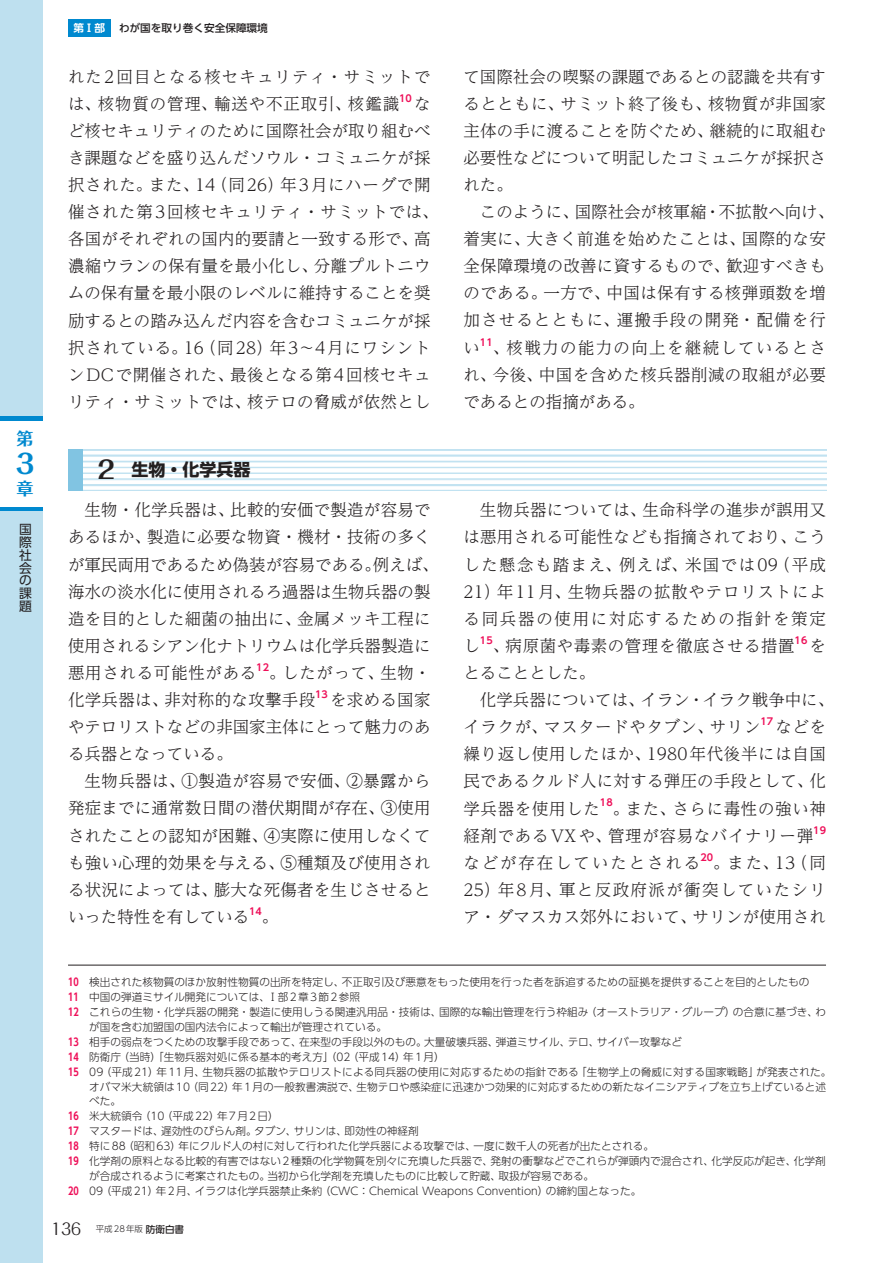
<style>
.page{position:relative;width:893px;height:1263px;background:#fff}
.page>*{position:absolute;margin:0;border:0;box-sizing:border-box;transform-origin:0 0}
.t1{font:700 26.55px "Folk Pro";color:#0089cf}
.t2{font:700 16.95px "UD Shin Go Pro";color:#231f20}
.t3{font:700 16.95px "Folk Pro";color:#0089cf}
.t4{font:300 16.5px/27.2px "UD Reimin Pr 6 N";letter-spacing:.015em;color:#231f20;text-align:justify}
.t5{font:300 16.5px/27.2px "UD Reimin Pr 6 N";letter-spacing:.065em;color:#231f20}
.t6{font:300 16.5px "UD Reimin Pr 6 N";letter-spacing:.035em;color:#231f20}
.t7{font:300 16.5px/27.2px "UD Reimin Pr 6 N";letter-spacing:.04em;color:#231f20}
.t8{font:300 16.5px "UD Reimin Pr 6 N";letter-spacing:.115em;color:#231f20}
.t9{font:12.75px/12.8px "UD Shin Go Pr 6 N";color:#231f20;text-align:justify}
.t10{font:300 10.65px "UD Shin Go Pr 6 N";color:#231f20}
.t11{font:500 10.65px "UD Shin Go Pr 6 N";color:#231f20}
.t12{font:700 10.65px "UD Shin Go Pr 6 N De";color:#fff}
.t13{font:700 9.6px "UD Shin Go Pr 6 N De";letter-spacing:.01em;color:#ee1059}
.t14{font:300 8.55px "UD Shin Go Pr 6 N";color:#231f20}
.s1{font-family:"Folk Pro";font-size:24.45px}
.s2{font-family:"UD Shin Go Pro De";font-weight:700;color:#ee1059}
.s3{font-family:"Folk Pro";font-weight:400;font-size:15.9px}
.s4{font-weight:500;font-size:9.6px}
</style>
<div class="page">
<div style="left:68px;top:449px;width:15px;height:42px;background:#81c4e2"></div>
<hr style="left:68px;top:965px;width:758px;height:1px;background:#231f20">
<div style="left:68px;top:19px;width:43px;height:17px;background:#0089cf"></div>
<div style="left:0;top:0;width:43px;height:1263px;background:#bee0ef"></div>
<hr style="left:0;top:417px;width:43px;height:4px;background:#0089cf">
<svg style="left:0;top:506px;width:43px;height:4px"></svg>
<div style="left:0;top:421px;width:43px;height:85px;background:#fff"></div>
<p class="t3" style="left:16px;top:424px;width:18px">第</p>
<h1 class="t1" style="left:12px;top:441px;width:23px">３</h1>
<p class="t3" style="left:16px;top:474px;width:18px">章</p>
<p class="t9" style="left:19px;top:523px;width:14px">国際社会の課題</p>
<p class="t12" style="left:73px;top:19px;width:33px">第Ⅰ部</p>
<p class="t11" style="left:119px;top:19px;width:150px">わが国を取り巻く安全保障環境</p>
<p class="t5" style="left:68px;top:62px;width:364px">れた2回目となる核セキュリティ・サミットでは、核物質の管理、輸送や不正取引、核鑑識</p>
<p class="t13" style="left:399px;top:90px;width:14px">10</p>
<p class="t4" style="left:68px;top:89px;width:372px;text-align:left;text-indent:346px">など核セキュリティのために国際社会が取り組むべき課題などを盛り込んだソウル・コミュニケが採択された。また、14（同26）年3月にハーグで開催された第3回核セキュリティ・サミットでは、各国がそれぞれの国内的要請と一致する形で、高濃縮ウランの保有量を最小化し、分離プルトニウムの保有量を最小限のレベルに維持することを奨励するとの踏み込んだ内容を含むコミュニケが採択されている。16（同28）年3～4月にワシントンDCで開催された、最後となる第4回核セキュリティ・サミットでは、核テロの脅威が依然とし</p>
<p class="t2" style="left:98px;top:456px;width:154px"><span class="s1">2</span>　生物・化学兵器</p>
<p class="t4" style="left:68px;top:496px;width:372px;text-align:left;text-indent:16px">生物・化学兵器は、比較的安価で製造が容易であるほか、製造に必要な物資・機材・技術の多くが軍民両用であるため偽装が容易である。例えば、海水の淡水化に使用されるろ過器は生物兵器の製造を目的とした細菌の抽出に、金属メッキ工程に使用されるシアン化ナトリウムは化学兵器製造に悪用される可能性がある</p>
<p class="t13" style="left:256px;top:659px;width:14px">12</p>
<p class="t4" style="left:68px;top:658px;width:364px;text-indent:201px">。したがって、生物・化学兵器は、非対称的な攻撃手段</p>
<p class="t13" style="left:315px;top:686px;width:14px">13</p>
<p class="t4" style="left:68px;top:686px;width:364px;text-indent:262px">を求める国家やテロリストなどの非国家主体にとって魅力のある兵器となっている。</p>
<p class="t4" style="left:68px;top:767px;width:364px;text-indent:16px">生物兵器は、①製造が容易で安価、②暴露から発症までに通常数日間の潜伏期間が存在、③使用されたことの認知が困難、④実際に使用しなくても強い心理的効果を与える、⑤種類及び使用される状況によっては、膨大な死傷者を生じさせるといった特性を有している</p>
<p class="t13" style="left:249px;top:903px;width:14px">14</p>
<p class="t4" style="left:262px;top:902px;width:18px">。</p>
<p class="t4" style="left:463px;top:62px;width:364px">て国際社会の喫緊の課題であるとの認識を共有するとともに、サミット終了後も、核物質が非国家主体の手に渡ることを防ぐため、継続的に取組む必要性などについて明記したコミュニケが採択された。</p>
<p class="t4" style="left:463px;top:198px;width:372px;text-align:left;text-indent:16px">このように、国際社会が核軍縮・不拡散へ向け、着実に、大きく前進を始めたことは、国際的な安全保障環境の改善に資するもので、歓迎すべきものである。一方で、中国は保有する核弾頭数を増加させるとともに、運搬手段の開発・配備を行い</p>
<p class="t13" style="left:480px;top:334px;width:14px">11</p>
<p class="t4" style="left:463px;top:333px;width:364px;text-indent:29px">、核戦力の能力の向上を継続しているとされ、今後、中国を含めた核兵器削減の取組が必要であるとの指摘がある。</p>
<p class="t4" style="left:463px;top:496px;width:364px;text-indent:16px">生物兵器については、生命科学の進歩が誤用又は悪用される可能性なども指摘されており、こうした懸念も踏まえ、例えば、米国では09（平成21）年11月、生物兵器の拡散やテロリストによる同兵器の使用に対応するための指針を策定し</p>
<p class="t13" style="left:480px;top:632px;width:14px">15</p>
<p class="t6" style="left:493px;top:632px;width:303px">、病原菌や毒素の管理を徹底させる措置</p>
<p class="t13" style="left:795px;top:632px;width:14px">16</p>
<p class="t4" style="left:809px;top:631px;width:18px">を</p>
<p class="t4" style="left:463px;top:658px;width:133px">とることとした。</p>
<p class="t4" style="left:480px;top:686px;width:356px">化学兵器については、イラン・イラク戦争中に、</p>
<p class="t6" style="left:463px;top:713px;width:298px">イラクが、マスタードやタブン、サリン</p>
<p class="t13" style="left:760px;top:714px;width:14px">17</p>
<p class="t4" style="left:463px;top:713px;width:364px;text-indent:312px">などを繰り返し使用したほか、1980年代後半には自国民であるクルド人に対する弾圧の手段として、化学兵器を使用した</p>
<p class="t13" style="left:600px;top:795px;width:14px">18</p>
<p class="t7" style="left:463px;top:794px;width:364px;text-indent:149px">。また、さらに毒性の強い神経剤であるVXや、管理が容易なバイナリー弾</p>
<p class="t13" style="left:813px;top:822px;width:14px">19</p>
<p class="t8" style="left:463px;top:849px;width:238px">などが存在していたとされる</p>
<p class="t13" style="left:700px;top:849px;width:14px">20</p>
<p class="t4" style="left:463px;top:848px;width:364px;text-indent:250px">。また、13（同25）年8月、軍と反政府派が衝突していたシリア・ダマスカス郊外において、サリンが使用され</p>
<p class="t10" style="left:68px;top:974px;width:743px"><span class="s2">10</span> 検出された核物質のほか放射性物質の出所を特定し、不正取引及び悪意をもった使用を行った者を訴追するための証拠を提供することを目的としたもの</p>
<p class="t10" style="left:68px;top:988px;width:294px"><span class="s2">11</span> 中国の弾道ミサイル開発については、Ⅰ部2章3節2参照</p>
<p class="t10" style="left:68px;top:1003px;width:760px"><span class="s2">12</span> これらの生物・化学兵器の開発・製造に使用しうる関連汎用品・技術は、国際的な輸出管理を行う枠組み（オーストラリア・グループ）の合意に基づき、わ</p>
<p class="t10" style="left:89px;top:1018px;width:299px">が国を含む加盟国の国内法令によって輸出が管理されている。</p>
<p class="t10" style="left:68px;top:1033px;width:615px"><span class="s2">13</span> 相手の弱点をつくための攻撃手段であって、在来型の手段以外のもの。大量破壊兵器、弾道ミサイル、テロ、サイバー攻撃など</p>
<p class="t10" style="left:68px;top:1048px;width:378px"><span class="s2">14</span> 防衛庁（当時）「生物兵器対処に係る基本的考え方」（02（平成14）年1月）</p>
<p class="t10" style="left:68px;top:1063px;width:765px"><span class="s2">15</span> 09（平成21）年11月、生物兵器の拡散やテロリストによる同兵器の使用に対応するための指針である「生物学上の脅威に対する国家戦略」が発表された。</p>
<p class="t10" style="left:89px;top:1078px;width:738px">オバマ米大統領は10（同22）年1月の一般教書演説で、生物テロや感染症に迅速かつ効果的に対応するための新たなイニシアティブを立ち上げていると述</p>
<p class="t10" style="left:89px;top:1093px;width:33px">べた。</p>
<p class="t10" style="left:68px;top:1108px;width:212px"><span class="s2">16</span> 米大統領令（10（平成22）年7月2日）</p>
<p class="t10" style="left:68px;top:1122px;width:352px"><span class="s2">17</span> マスタードは、遅効性のびらん剤。タブン、サリンは、即効性の神経剤</p>
<p class="t10" style="left:68px;top:1137px;width:588px"><span class="s2">18</span> 特に88（昭和63）年にクルド人の村に対して行われた化学兵器による攻撃では、一度に数千人の死者が出たとされる。</p>
<p class="t10" style="left:68px;top:1152px;width:759px"><span class="s2">19</span> 化学剤の原料となる比較的有害ではない2種類の化学物質を別々に充填した兵器で、発射の衝撃などでこれらが弾頭内で混合され、化学反応が起き、化学剤</p>
<p class="t10" style="left:89px;top:1167px;width:506px">が合成されるように考案されたもの。当初から化学剤を充填したものに比較して貯蔵、取扱が容易である。</p>
<p class="t10" style="left:68px;top:1182px;width:575px"><span class="s2">20</span> 09（平成21）年2月、イラクは化学兵器禁止条約（CWC：Chemical Weapons Convention）の締約国となった。</p>
<p class="t14" style="left:51px;top:1222px;width:135px"><span class="s3">136</span> 平成28年版 <span class="s4">防衛白書</span></p>
</div>
